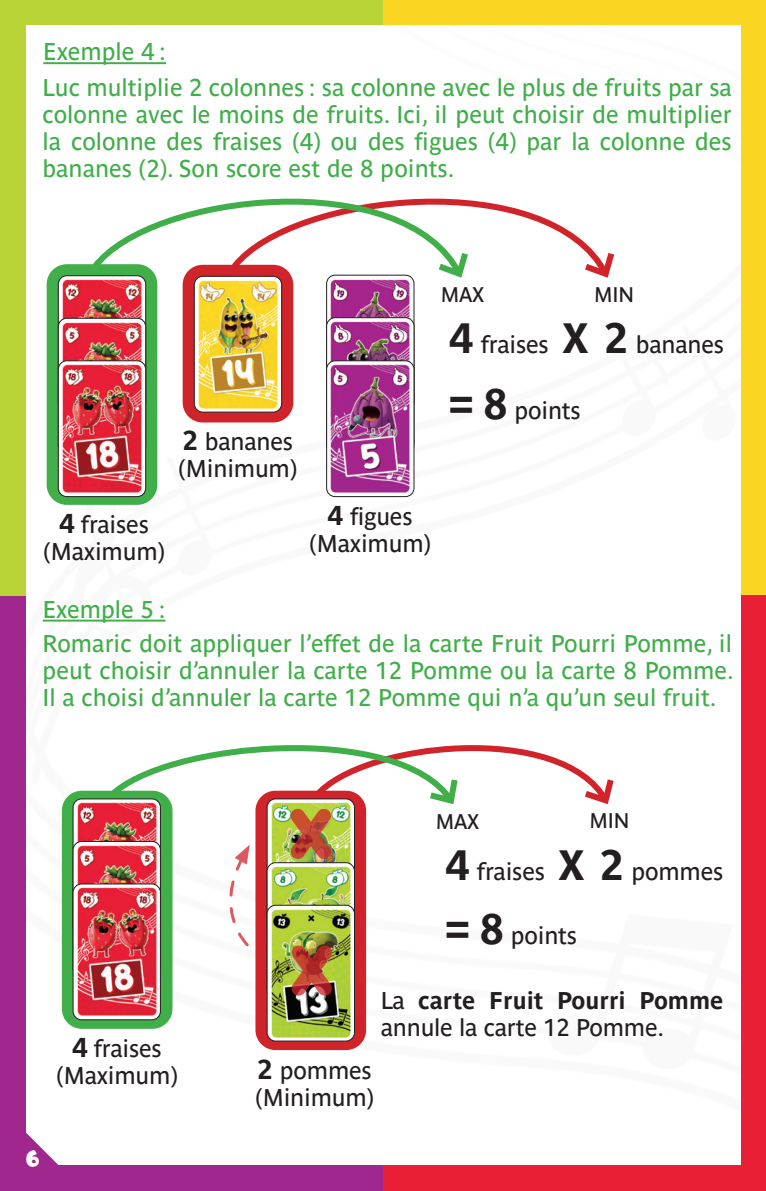
<style>
.page{position:relative;width:766px;height:1191px;background:#fff}
.page>*{position:absolute;margin:0;border:0;box-sizing:border-box;transform-origin:0 0}
.t1{font:24px/27px "Parisine Std";color:#40ae49;text-align:justify}
.t2{font:24px/27px "Parisine Std";letter-spacing:-.01em;color:#231f20;text-align:center}
.t3{font:21px "Parisine Std";letter-spacing:-.01em;color:#231f20}
.t4{font:21px "Marvin Round";color:#fff}
.s1{font-weight:700;font-size:42px}
.s2{font-weight:700;font-size:27px}
.s3{font-weight:700}
</style>
<div class="page">
<div style="left:383px;top:0;width:382px;height:595px;background:#fad622"></div>
<div style="left:0;top:595px;width:383px;height:596px;background:#9f278d"></div>
<div style="left:0;top:0;width:383px;height:595px;background:#b7d336"></div>
<div style="left:383px;top:595px;width:382px;height:596px;background:#e91f36"></div>
<div style="left:26px;top:25px;width:714px;height:1140px;background:#fff"></div>
<svg style="left:26px;top:1130px;width:35px;height:35px"></svg>
<svg style="left:50px;top:267px;width:104px;height:235px;background:#41a348"></svg>
<div style="left:47px;top:264px;width:110px;height:241px;border:6px solid #40ae49;border-radius:17px"></div>
<svg style="left:185px;top:268px;width:105px;height:151px"></svg>
<div style="left:182px;top:265px;width:111px;height:157px;border:6px solid #d1232a;border-radius:17px"></div>
<img style="left:194px;top:282px;width:87px;height:130px">
<div style="left:194px;top:276px;width:88px;height:136px;border:1px solid #231f20;border-radius:9px"></div>
<img style="left:58px;top:276px;width:86px;height:42px">
<img style="left:58px;top:318px;width:88px;height:43px">
<div style="left:58px;top:318px;width:88px;height:136px;border:1px solid #231f20;border-radius:9px"></div>
<img style="left:58px;top:361px;width:88px;height:135px">
<div style="left:58px;top:361px;width:88px;height:136px;border:1px solid #231f20;border-radius:9px"></div>
<hr style="left:43px;top:62px;width:123px;height:2px;background:#40ae49">
<div style="left:467px;top:166px;width:146px;height:116px;background:#fff"></div>
<svg style="left:578px;top:246px;width:40px;height:36px"></svg>
<svg style="left:87px;top:166px;width:380px;height:116px;background:#edeae3"></svg>
<svg style="left:432px;top:246px;width:40px;height:36px"></svg>
<img style="left:326px;top:275px;width:88px;height:43px">
<div style="left:326px;top:275px;width:88px;height:136px;border:1px solid #231f20;border-radius:9px"></div>
<img style="left:326px;top:318px;width:88px;height:43px">
<div style="left:326px;top:317px;width:88px;height:136px;border:1px solid #231f20;border-radius:9px"></div>
<hr style="left:43px;top:619px;width:122px;height:2px;background:#40ae49">
<svg style="left:258px;top:793px;width:105px;height:254px"></svg>
<div style="left:255px;top:790px;width:111px;height:260px;border:6px solid #d1232a;border-radius:17px"></div>
<div style="left:65px;top:793px;width:104px;height:232px;background:linear-gradient(to bottom,#40ae49,#40ae49);border-radius:17px"></div>
<div style="left:62px;top:790px;width:110px;height:238px;border:6px solid #40ae49;border-radius:17px"></div>
<img style="left:73px;top:799px;width:29px;height:42px">
<img style="left:73px;top:841px;width:29px;height:43px">
<img style="left:73px;top:884px;width:87px;height:135px">
<div style="left:73px;top:883px;width:87px;height:137px;border:1px solid #231f20;border-radius:9px"></div>
<img style="left:267px;top:996px;width:87px;height:45px">
<div style="left:267px;top:905px;width:87px;height:136px;border:1px solid #231f20;border-radius:9px"></div>
<svg style="left:102px;top:721px;width:516px;height:275px;background:#e7d9cc"></svg>
<img style="left:326px;top:361px;width:88px;height:135px">
<div style="left:326px;top:361px;width:88px;height:136px;border:1px solid #231f20;border-radius:9px"></div>
<p class="t1" style="left:43px;top:38px;width:124px">Exemple 4 :</p>
<p class="t1" style="left:43px;top:74px;width:690px">Luc multiplie 2 colonnes : sa colonne avec le plus de fruits par sa colonne avec le moins de fruits. Ici, il peut choisir de multiplier la colonne des fraises (4) ou des figues (4) par la colonne des bananes (2). Son score est de 8 points.</p>
<p class="t3" style="left:440px;top:283px;width:45px">MAX</p>
<p class="t3" style="left:594px;top:282px;width:41px">MIN</p>
<p class="t2" style="left:449px;top:331px;width:276px"><span class="s1">4</span> fraises <span class="s1">X 2</span> bananes</p>
<p class="t2" style="left:44px;top:511px;width:123px"><span class="s2">4</span> fraises (Maximum)</p>
<p class="t1" style="left:43px;top:595px;width:124px">Exemple 5 :</p>
<p class="t2" style="left:179px;top:428px;width:120px;text-align:left"><span class="s2">2</span> bananes (Minimum)</p>
<p class="t2" style="left:309px;top:503px;width:123px"><span class="s2">4</span> figues (Maximum)</p>
<p class="t2" style="left:449px;top:397px;width:133px"><span class="s1">= 8</span> points</p>
<p class="t1" style="left:43px;top:629px;width:692px">Romaric doit appliquer l’effet de la carte Fruit Pourri Pomme, il peut choisir d’annuler la carte 12 Pomme ou la carte 8 Pomme.<br>Il a choisi d’annuler la carte 12 Pomme qui n’a qu’un seul fruit.</p>
<p class="t3" style="left:589px;top:808px;width:41px">MIN</p>
<p class="t2" style="left:445px;top:858px;width:279px"><span class="s1">4</span> fraises <span class="s1">X 2</span> pommes</p>
<p class="t3" style="left:436px;top:809px;width:45px">MAX</p>
<p class="t2" style="left:445px;top:921px;width:133px"><span class="s1">= 8</span> points</p>
<p class="t2" style="left:56px;top:1035px;width:123px"><span class="s2">4</span> fraises (Maximum)</p>
<p class="t4" style="left:26px;top:1146px;width:15px">6</p>
<p class="t2" style="left:380px;top:986px;width:344px;text-align:left">La <span class="s3">carte Fruit Pourri Pomme </span>annule la carte 12 Pomme.</p>
<p class="t2" style="left:255px;top:1056px;width:120px;text-align:left"><span class="s2">2</span> pommes (Minimum)</p>
</div>
